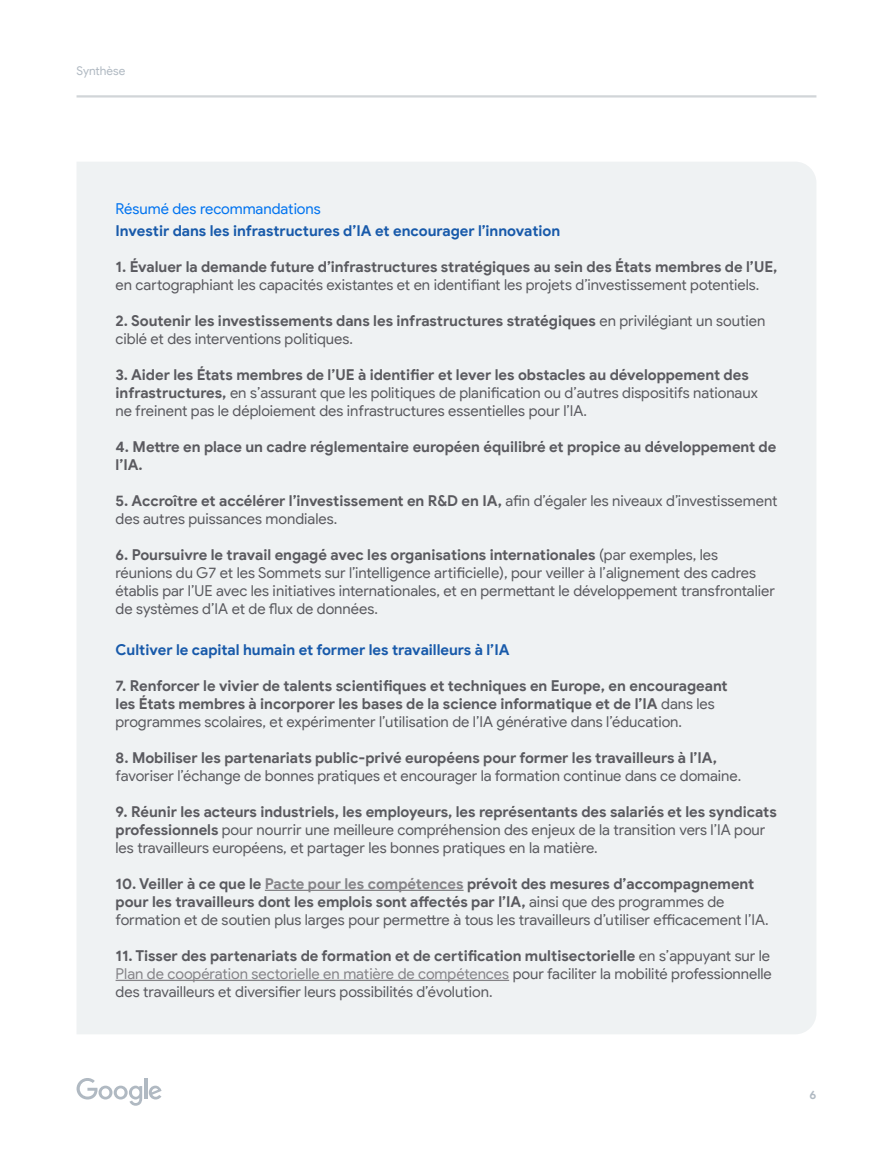
<style>
.page{position:relative;width:893px;height:1157px;background:#fff}
.page>*{position:absolute;margin:0;border:0;box-sizing:border-box;transform-origin:0 0}
.t1{font:15px/18px "Google Sans Display";color:#5a5a5f}
.t2{font:700 15px/18px "Google Sans Display";color:#5a5a5f}
.t3{font:700 15px "Google Sans Display";color:#185aaa}
.t4{font:15px "Google Sans Display";letter-spacing:-.005em;color:#0073f0}
.t5{font:12px "Google Sans Display";color:#b0b9c2}
.t6{font:700 12px "Google Sans Display";color:#b0b9c2}
.s1{font-weight:700}
.s2{font-weight:400}
.s3{font-weight:700;color:#858488}
.s4{color:#858488}
</style>
<div class="page">
<hr style="left:77px;top:95px;width:739px;height:2px;background:#d1d5d8">
<div style="left:77px;top:162px;width:739px;height:872px;background:#eff2f3"></div>
<hr style="left:265px;top:889px;width:199px;height:2px;background:#858488">
<hr style="left:116px;top:979px;width:393px;height:2px;background:#858488">
<svg style="left:77px;top:1078px;width:65px;height:27px"></svg>
<hr style="left:144px;top:1078px;width:3px;height:21px;background:#b0b9c2">
<svg style="left:149px;top:1085px;width:13px;height:14px"></svg>
<p class="t5" style="left:77px;top:64px;width:50px">Synthèse</p>
<p class="t4" style="left:116px;top:199px;width:207px">Résumé des recommandations</p>
<p class="t3" style="left:116px;top:222px;width:446px">Investir dans les infrastructures d’IA et encourager l’innovation</p>
<p class="t1" style="left:116px;top:258px;width:663px"><span class="s1">1. Évaluer la demande future d’infrastructures stratégiques au sein des États membres de l’UE, </span>en cartographiant les capacités existantes et en identifiant les projets d’investissement potentiels.</p>
<p class="t2" style="left:116px;top:312px;width:651px">2. Soutenir les investissements dans les infrastructures stratégiques <span class="s2">en privilégiant un soutien ciblé et des interventions politiques.</span></p>
<p class="t1" style="left:116px;top:366px;width:644px"><span class="s1">3. Aider les États membres de l’UE à identifier et lever les obstacles au développement des infrastructures,</span> en s’assurant que les politiques de planification ou d’autres dispositifs nationaux ne freinent pas le déploiement des infrastructures essentielles pour l’IA.</p>
<p class="t2" style="left:116px;top:438px;width:662px">4. Mettre en place un cadre réglementaire européen équilibré et propice au développement de l’IA.</p>
<p class="t1" style="left:116px;top:492px;width:663px"><span class="s1">5. Accroître et accélérer l’investissement en R&amp;D en IA,</span> afin d’égaler les niveaux d’investissement des autres puissances mondiales.</p>
<p class="t1" style="left:116px;top:546px;width:661px"><span class="s1">6. Poursuivre le travail engagé avec les organisations internationales</span> (par exemples, les réunions du G7 et les Sommets sur l’intelligence artificielle), pour veiller à l’alignement des cadres établis par l’UE avec les initiatives internationales, et en permettant le développement transfrontalier de systèmes d’IA et de flux de données.</p>
<p class="t3" style="left:116px;top:640px;width:395px">Cultiver le capital humain et former les travailleurs à l’IA</p>
<p class="t2" style="left:116px;top:676px;width:613px">7. Renforcer le vivier de talents scientifiques et techniques en Europe, en encourageant les États membres à incorporer les bases de la science informatique et de l’IA <span class="s2">dans les programmes scolaires, et expérimenter l’utilisation de l’IA générative dans l’éducation.</span></p>
<p class="t1" style="left:116px;top:748px;width:627px"><span class="s1">8. Mobiliser les partenariats public-privé européens pour former les travailleurs à l’IA, </span>favoriser l’échange de bonnes pratiques et encourager la formation continue dans ce domaine.</p>
<p class="t1" style="left:116px;top:802px;width:663px"><span class="s1">9. Réunir les acteurs industriels, les employeurs, les représentants des salariés et les syndicats professionnels</span> pour nourrir une meilleure compréhension des enjeux de la transition vers l’IA pour les travailleurs européens, et partager les bonnes pratiques en la matière.</p>
<p class="t1" style="left:116px;top:874px;width:655px"><span class="s1">10. Veiller à ce que le</span> <span class="s3">Pacte pour les compétences</span> <span class="s1">prévoit des mesures d’accompagnement pour les travailleurs dont les emplois sont affectés par l’IA,</span> ainsi que des programmes de formation et de soutien plus larges pour permettre à tous les travailleurs d’utiliser efficacement l’IA.</p>
<p class="t1" style="left:116px;top:946px;width:658px;text-align:justify"><span class="s1">11. Tisser des partenariats de formation et de certification multisectorielle</span> en s’appuyant sur le <span class="s4">Plan de coopération sectorielle en matière de compétences</span> pour faciliter la mobilité professionnelle des travailleurs et diversifier leurs possibilités d’évolution.</p>
<p class="t6" style="left:809px;top:1087px;width:8px">6</p>
</div>
